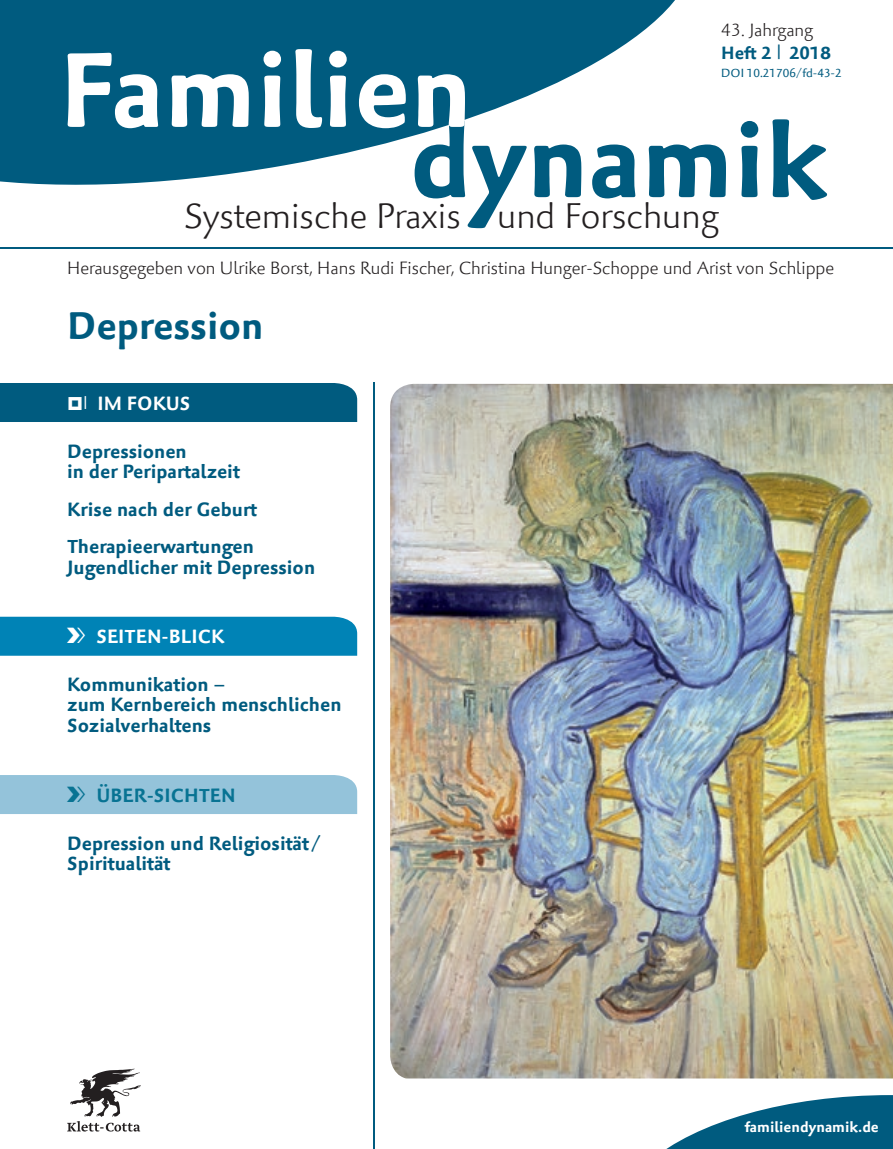
<style>
.page{position:relative;width:893px;height:1149px;background:#fff}
.page>*{position:absolute;margin:0;border:0;box-sizing:border-box;transform-origin:0 0}
.t1{font:700 108px "Palatino Sans Com";color:#fff}
.t2{font:700 108px "Palatino Sans Com";color:#005b7f}
.t3{font:700 39px "Palatino Sans Com";color:#005b7f}
.t4{font:300 36px "Palatino Sans Com";color:#231f20}
.t5{font:700 19.5px/20.2px "Palatino Sans Com";color:#005b7f}
.t6{font:700 19.5px "Palatino Sans Com";color:#fff}
.t7{font:700 19.5px "Palatino Sans Com";color:#087393}
.t8{font:300 18px "Palatino Sans Com";color:#231f20}
.t9{font:700 18px "Palatino Sans Com";color:#005b7f}
.t10{font:700 15px "Palatino Sans Com";color:#fff}
.t11{font:12px "Palatino Sans Com";color:#005b7f}
.s1{font-size:15.9px}
.s2{font-size:22.5px}
</style>
<div class="page">
<svg style="left:0;top:0;width:675px;height:185px;fill:#005b7f"></svg>
<svg style="left:668px;top:1095px;width:225px;height:53px"></svg>
<hr style="left:0;top:247px;width:893px;height:1px;background:#005b7f">
<svg style="left:67px;top:1068px;width:74px;height:63px"></svg>
<div style="left:0;top:616px;width:357px;height:39px;background:#0083b6"></div>
<hr style="left:374px;top:382px;width:1px;height:766px;background:#005b7f">
<div style="left:0;top:775px;width:357px;height:38px;background:#94c3da"></div>
<img style="left:390px;top:384px;width:503px;height:694px">
<div style="left:0;top:383px;width:357px;height:39px;background:#005b7f"></div>
<p class="t8" style="left:721px;top:19px;width:93px">43. Jahrgang</p>
<p class="t9" style="left:721px;top:41px;width:111px">Heft 2 | 2018</p>
<p class="t11" style="left:721px;top:65px;width:122px">DOI 10.21706/fd-43-2</p>
<h1 class="t1" style="left:59px;top:22px;width:415px">Familien</h1>
<h1 class="t2" style="left:409px;top:92px;width:420px">dynamik</h1>
<h3 class="t4" style="left:184px;top:193px;width:536px">Systemische Praxis und Forschung</h3>
<p class="t8" style="left:67px;top:257px;width:769px">Herausgegeben von Ulrike Borst, Hans Rudi Fischer, Christina Hunger-Schoppe und Arist von Schlippe</p>
<h2 class="t3" style="left:67px;top:300px;width:198px">Depression</h2>
<p class="t6" style="left:81px;top:390px;width:111px"><span class="s1">|</span> IM FOKUS</p>
<p class="t5" style="left:67px;top:441px;width:174px">Depressionen<br>in der Peripartalzeit</p>
<p class="t5" style="left:67px;top:490px;width:191px;line-height:37.7px">Krise nach der Geburt<br>Therapieerwartungen</p>
<p class="t5" style="left:67px;top:557px;width:250px">Jugendlicher mit Depression</p>
<p class="t6" style="left:67px;top:624px;width:159px"><span class="s2">•</span> SEITEN-BLICK</p>
<p class="t5" style="left:67px;top:674px;width:276px">Kommunikation –<br>zum Kernbereich mensch lichen<br>Sozialverhaltens</p>
<p class="t7" style="left:67px;top:783px;width:170px"><span class="s2">•</span> ÜBER-SICHTEN</p>
<p class="t5" style="left:67px;top:833px;width:255px">Depression und Religiosität /<br>Spiritualität</p>
<p class="t10" style="left:745px;top:1117px;width:136px">familiendynamik.de</p>
</div>
